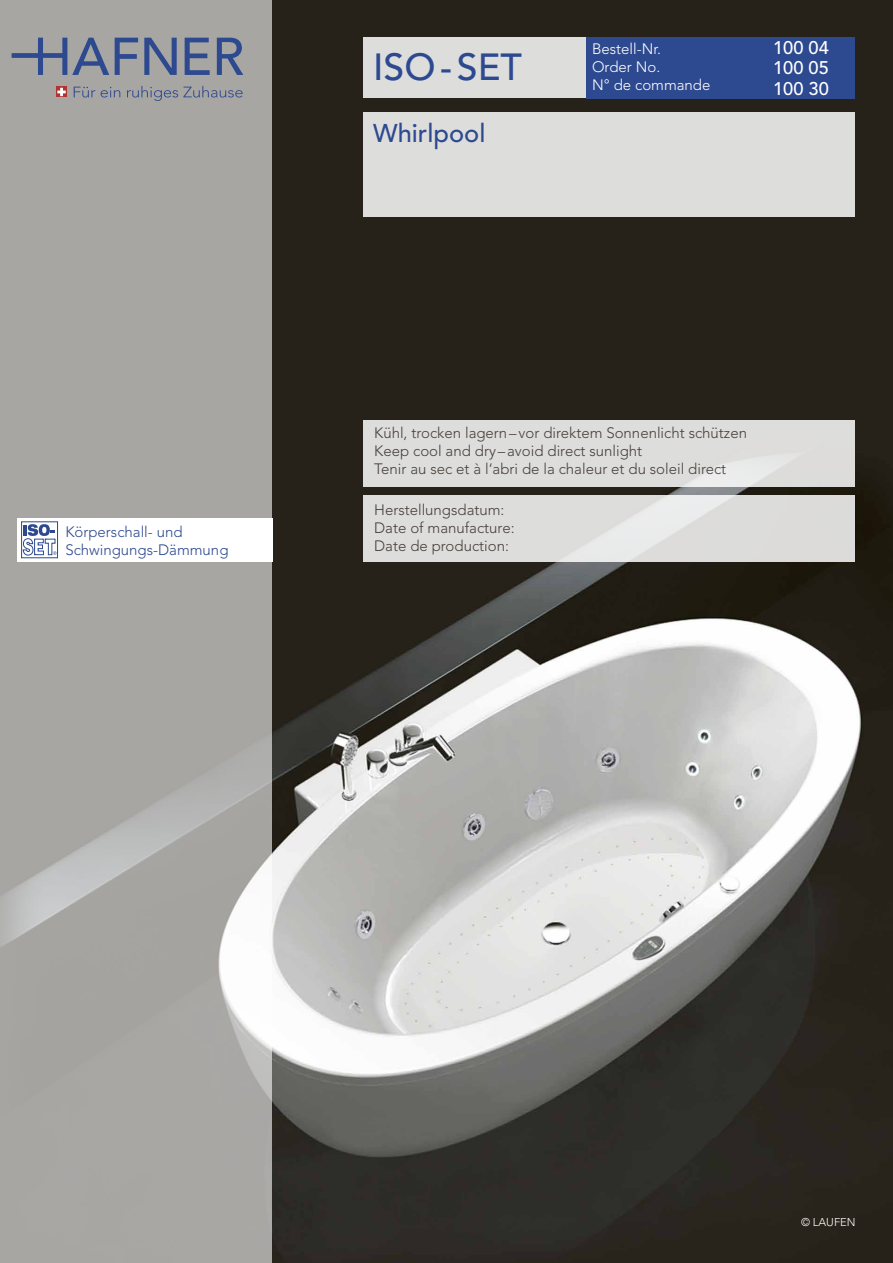
<style>
.page{position:relative;width:893px;height:1263px;background:#fff}
.page>*{position:absolute;margin:0;border:0;box-sizing:border-box;transform-origin:0 0}
.t1{font:500 37.5px "Avenir";color:#2d4990}
.t2{font:500 25.5px "Avenir";color:#2d4990}
.t3{font:500 18.3px/20.4px "Avenir";color:#fff;text-align:justify}
.t4{font:300 15px/18px "Avenir";color:#473f3a}
.t5{font:300 15px/18px "Avenir";color:#2d4990}
.t6{font:300 15px/18px "Avenir";color:#fff}
.t7{font:300 11.25px "Avenir";color:#fff}
</style>
<div class="page">
<img style="left:272px;top:0;width:621px;height:1263px">
<div style="left:363px;top:420px;width:492px;height:66px;background:#dddddb"></div>
<svg style="left:363px;top:495px;width:492px;height:67px;background:#dededc"></svg>
<div style="left:0;top:0;width:272px;height:1263px;background:#a8a6a3"></div>
<svg style="left:115px;top:38px;width:23px;height:37px"></svg>
<svg style="left:144px;top:38px;width:33px;height:37px"></svg>
<svg style="left:185px;top:38px;width:25px;height:37px"></svg>
<svg style="left:217px;top:38px;width:26px;height:37px"></svg>
<svg style="left:12px;top:38px;width:97px;height:37px;background:#848a9d"></svg>
<svg style="left:74px;top:87px;width:21px;height:11px"></svg>
<svg style="left:101px;top:87px;width:19px;height:11px"></svg>
<svg style="left:127px;top:86px;width:116px;height:15px;background:#95979f"></svg>
<svg style="left:56px;top:87px;width:11px;height:10px"></svg>
<svg style="left:57px;top:88px;width:9px;height:8px"></svg>
<div style="left:363px;top:112px;width:492px;height:105px;background:#dddddb"></div>
<div style="left:363px;top:37px;width:492px;height:61px;background:#dddddb"></div>
<div style="left:586px;top:37px;width:269px;height:62px;background:#2d4990"></div>
<div style="left:17px;top:518px;width:255px;height:44px;background:#fff"></div>
<svg style="left:21px;top:521px;width:37px;height:37px"></svg>
<p class="t5" style="left:65px;top:523px;width:165px">Körperschall- und<br>Schwingungs-Dämmung</p>
<h1 class="t1" style="left:373px;top:46px;width:150px">ISO-SET</h1>
<p class="t6" style="left:592px;top:40px;width:120px">Bestell-Nr.<br>Order No.<br>N° de commande</p>
<h2 class="t2" style="left:373px;top:119px;width:114px">Whirlpool</h2>
<p class="t3" style="left:773px;top:38px;width:57px">100 04<br>100 05<br>100 30</p>
<p class="t4" style="left:374px;top:424px;width:374px">Kühl, trocken lagern–vor direktem Sonnenlicht schützen<br>Keep cool and dry –avoid direct sunlight<br>Tenir au sec et à l‘abri de la chaleur et du soleil direct</p>
<p class="t4" style="left:374px;top:501px;width:142px">Herstellungsdatum:<br>Date of manufacture:<br>Date de production:</p>
<p class="t7" style="left:801px;top:1216px;width:56px">© LAUFEN</p>
</div>
